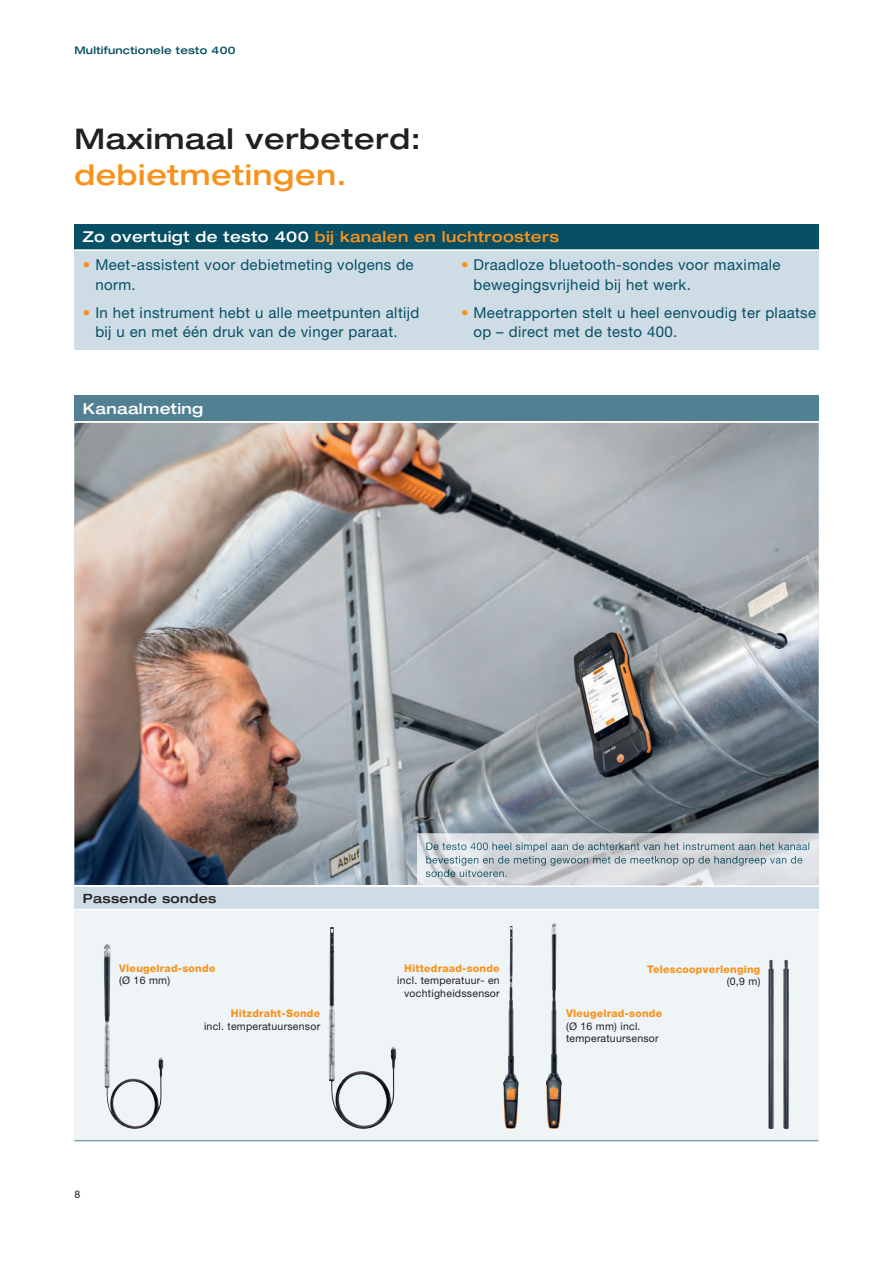
<style>
.page{position:relative;width:893px;height:1263px;background:#fff}
.page>*{position:absolute;margin:0;border:0;box-sizing:border-box;transform-origin:0 0}
.t1{font:500 expanded 28.5px "Helvetica Neue LTW1 G";letter-spacing:.025em;color:#231f20}
.t2{font:500 expanded 28.5px "Helvetica Neue LTW1 G";letter-spacing:.025em;color:#f7931d}
.t3{font:15px/19.5px "Helvetica Neue LTW1 G";letter-spacing:.025em;color:#074f64}
.t4{font:500 expanded 15px "Helvetica Neue LTW1 G";letter-spacing:.025em;color:#f7931d}
.t5{font:500 expanded 15px "Helvetica Neue LTW1 G";letter-spacing:.025em;color:#fff}
.t6{font:500 expanded 12.75px "Helvetica Neue LTW1 G";letter-spacing:.025em;color:#231f20}
.t7{font:10.5px/12.6px "Helvetica Neue LTW1 G";letter-spacing:.025em;color:#231f20}
.t8{font:800 10.5px "Helvetica Neue LTW1 G";letter-spacing:.025em;color:#f7931d}
.t9{font:500 expanded 10.5px "Helvetica Neue LTW1 G";letter-spacing:.025em;color:#074f64}
.s1{color:#fff}
.s2{color:#f7931d}
</style>
<div class="page">
<img style="left:74px;top:423px;width:745px;height:462px">
<div style="left:74px;top:396px;width:745px;height:25px;background:#518093"></div>
<div style="left:74px;top:910px;width:745px;height:230px;background:#eff4f7"></div>
<hr style="left:74px;top:1140px;width:744px;height:1px;background:#518093">
<div style="left:74px;top:887px;width:745px;height:22px;background:#cedce5"></div>
<img style="left:508px;top:926px;width:5px;height:130px">
<img style="left:503px;top:1056px;width:16px;height:73px">
<img style="left:551px;top:923px;width:6px;height:131px">
<img style="left:546px;top:1054px;width:16px;height:75px">
<img style="left:104px;top:944px;width:59px;height:185px">
<img style="left:329px;top:927px;width:67px;height:202px">
<img style="left:768px;top:960px;width:21px;height:169px">
<div style="left:74px;top:249px;width:745px;height:101px;background:#cedce5"></div>
<div style="left:74px;top:224px;width:745px;height:25px;background:#074f64"></div>
<hr style="left:74px;top:249px;width:745px;height:2px;background:#fff">
<img style="left:417px;top:833px;width:402px;height:52px">
<img style="left:426px;top:842px;width:384px;height:10px">
<img style="left:426px;top:856px;width:377px;height:10px">
<img style="left:426px;top:869px;width:81px;height:8px">
<p class="t9" style="left:74px;top:43px;width:163px">Multifunctionele testo 400</p>
<h1 class="t1" style="left:74px;top:121px;width:348px">Maximaal verbeterd:</h1>
<h1 class="t2" style="left:74px;top:157px;width:274px">debietmetingen.</h1>
<p class="t4" style="left:83px;top:227px;width:478px"><span class="s1">Zo overtuigt de testo 400</span> bij kanalen en luchtroosters</p>
<p class="t3" style="left:95px;top:255px;width:320px;text-indent:-12px"><span class="s2">•</span> Meet-assistent voor debietmeting volgens de norm.</p>
<p class="t3" style="left:95px;top:302px;width:326px;text-indent:-12px"><span class="s2">•</span> In het instrument hebt u alle meetpunten altijd bij u en met één druk van de vinger paraat.</p>
<p class="t5" style="left:83px;top:399px;width:122px">Kanaalmeting</p>
<p class="t3" style="left:473px;top:255px;width:309px;text-indent:-12px"><span class="s2">•</span> Draadloze bluetooth-sondes voor maximale bewegingsvrijheid bij het werk.</p>
<p class="t3" style="left:473px;top:302px;width:344px;text-indent:-12px"><span class="s2">•</span> Meetrapporten stelt u heel eenvoudig ter plaatse op – direct met de testo 400.</p>
<p class="t6" style="left:83px;top:890px;width:135px">Passende sondes</p>
<p class="t8" style="left:119px;top:961px;width:98px">Vleugelrad-sonde</p>
<p class="t7" style="left:119px;top:974px;width:52px">(Ø 16 mm)</p>
<p class="t8" style="left:231px;top:1007px;width:91px">Hitzdraht-Sonde</p>
<p class="t7" style="left:204px;top:1019px;width:118px">incl. temperatuursensor</p>
<p class="t7" style="left:74px;top:1188px;width:7px">8</p>
<p class="t8" style="left:404px;top:961px;width:97px">Hittedraad-sonde</p>
<p class="t7" style="left:397px;top:974px;width:104px;text-align:right">incl. temperatuur- en vochtigheidssensor</p>
<p class="t8" style="left:647px;top:963px;width:115px">Telescoopverlenging</p>
<p class="t7" style="left:727px;top:975px;width:35px">(0,9 m)</p>
<p class="t8" style="left:566px;top:1007px;width:98px">Vleugelrad-sonde</p>
<p class="t7" style="left:566px;top:1019px;width:94px">(Ø 16 mm) incl. temperatuursensor</p>
</div>
